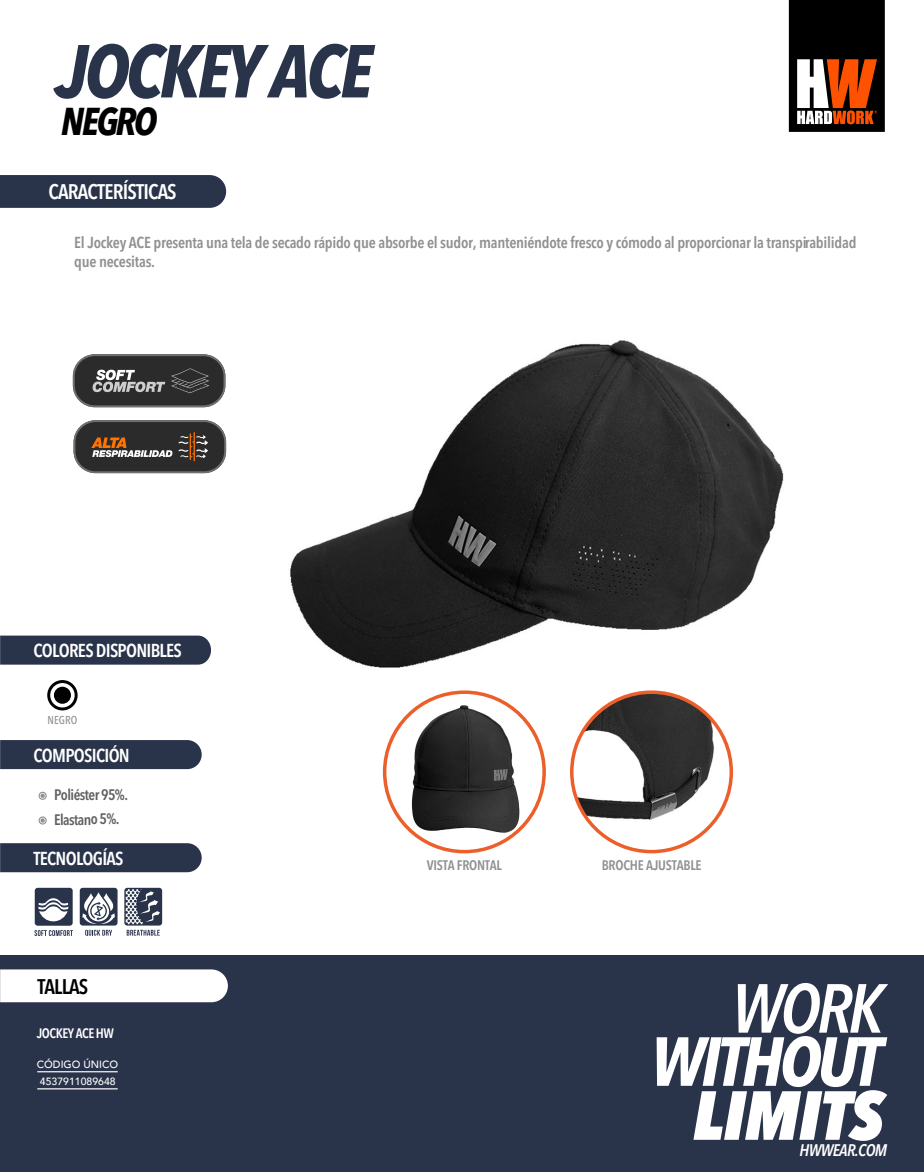
<style>
.page{position:relative;width:924px;height:1172px;background:#fff}
.page>*{position:absolute;margin:0;border:0;box-sizing:border-box;transform-origin:0 0}
.t1{font:italic 700 condensed 74.02px "Avenir Next LT Pro";letter-spacing:-.05em;color:#29334a}
.t2{font:italic 700 condensed 68.51px "Avenir Next LT Pro";letter-spacing:-.05em;color:#fff}
.t3{font:italic 800 condensed 68.51px "Avenir Next LT Pro";letter-spacing:-.01em;color:#fff}
.t4{font:italic 600 condensed 68.51px "Avenir Next LT Pro";color:#fff}
.t5{font:italic 700 condensed 38.41px "Avenir Next LT Pro";letter-spacing:-.06em;color:#000}
.t6{font:600 condensed 21px "Avenir Next LT Pro";letter-spacing:-.035em;color:#fff}
.t7{font:600 condensed 21px "Avenir Next LT Pro";letter-spacing:-.04em;color:#000}
.t8{font:600 condensed 18.55px "Avenir Next LT Pro";letter-spacing:-.04em;color:#fff}
.t9{font:italic 600 condensed 16.62px "Avenir Next LT Pro";letter-spacing:-.04em;color:#fff}
.t10{font:600 condensed 15.75px/18.9px "Avenir Next LT Pro";letter-spacing:-.015em;color:#8e9091}
.t11{font:600 condensed 15.05px/24.8px "Avenir Next LT Pro";letter-spacing:-.045em;color:#606060}
.t12{font:600 condensed 13.74px "Avenir Next LT Pro";letter-spacing:-.015em;color:#8e9091}
.t13{font:600 condensed 13.65px "Avenir Next LT Pro";letter-spacing:-.04em;color:#fff}
.t14{font:500 condensed 11.38px "Avenir Next LT Pro";letter-spacing:.005em;color:#8e9091}
.t15{font:500 10.5px/17.1px "Avenir";color:#fff}
</style>
<div class="page">
<div style="left:0;top:955px;width:923px;height:216px;background:#29334a"></div>
<img style="left:571px;top:692px;width:160px;height:159px;border-radius:80px">
<svg style="left:0;top:175px;width:226px;height:33px;background:#2d374d"></svg>
<svg style="left:788px;top:0;width:96px;height:132px;background:#533628"></svg>
<div style="left:0;top:635px;width:211px;height:29px;background:#29334a"></div>
<div style="left:0;top:740px;width:202px;height:29px;background:#29334a"></div>
<div style="left:0;top:843px;width:202px;height:29px;background:#29334a"></div>
<div style="left:0;top:969px;width:228px;height:33px;background:#fff"></div>
<hr style="left:37px;top:1071px;width:81px;height:1px;background:#fff">
<hr style="left:37px;top:1088px;width:81px;height:1px;background:#fff">
<svg style="left:47px;top:680px;width:31px;height:30px"></svg>
<div style="left:54px;top:686px;width:17px;height:17px;background:#000;border-radius:50%"></div>
<div style="left:39px;top:791px;width:8px;height:8px;border:1px solid #8e9091;border-radius:50%"></div>
<svg style="left:40px;top:793px;width:5px;height:5px"></svg>
<div style="left:39px;top:816px;width:8px;height:8px;border:1px solid #8e9091;border-radius:50%"></div>
<svg style="left:40px;top:818px;width:5px;height:4px"></svg>
<img style="left:290px;top:340px;width:494px;height:328px">
<div style="left:569px;top:690px;width:163px;height:163px;border:4px solid #ec5f2a;border-radius:50%"></div>
<img style="left:394px;top:691px;width:140px;height:163px">
<div style="left:383px;top:690px;width:162px;height:163px;border:4px solid #ec5f2a;border-radius:50%"></div>
<svg style="left:73px;top:354px;width:152px;height:53px;background:#4c4c4c"></svg>
<svg style="left:74px;top:420px;width:152px;height:53px;background:#4f4945"></svg>
<div style="left:80px;top:887px;width:37px;height:38px;background:#29334a;border-radius:3px"></div>
<svg style="left:82px;top:892px;width:36px;height:31px"></svg>
<svg style="left:85px;top:929px;width:27px;height:6px"></svg>
<div style="left:124px;top:887px;width:38px;height:38px;background:linear-gradient(to bottom,#29334a,#29334a);border-radius:3px"></div>
<svg style="left:126px;top:889px;width:34px;height:46px"></svg>
<svg style="left:34px;top:930px;width:39px;height:6px"></svg>
<div style="left:35px;top:887px;width:38px;height:38px;background:#29334a;border-radius:3px"></div>
<svg style="left:38px;top:898px;width:30px;height:23px"></svg>
<h1 class="t1" style="left:55px;top:26px;width:318px">JOCKEY ACE</h1>
<h3 class="t5" style="left:61px;top:97px;width:98px">NEGRO</h3>
<h3 class="t6" style="left:48px;top:179px;width:130px">CARACTERÍSTICAS</h3>
<p class="t10" style="left:74px;top:232px;width:783px">El Jockey ACE presenta una tela de secado rápido que absorbe el sudor, manteniéndote fresco y cómodo al proporcionar la transpirabilidad que necesitas.</p>
<p class="t8" style="left:33px;top:639px;width:150px">COLORES DISPONIBLES</p>
<p class="t14" style="left:47px;top:713px;width:31px">NEGRO</p>
<p class="t8" style="left:33px;top:743px;width:98px">COMPOSICIÓN</p>
<p class="t11" style="left:54px;top:782px;width:76px">Poliéster 95%.<br>Elastano 5%.</p>
<p class="t8" style="left:33px;top:846px;width:92px">TECNOLOGÍAS</p>
<h3 class="t7" style="left:37px;top:974px;width:53px">TALLAS</h3>
<p class="t13" style="left:37px;top:1024px;width:79px">JOCKEY ACE HW</p>
<p class="t15" style="left:37px;top:1054px;width:83px">CÓDIGO ÚNICO<br>4537911089648</p>
<p class="t12" style="left:426px;top:857px;width:77px">VISTA FRONTAL</p>
<p class="t12" style="left:601px;top:857px;width:101px">BROCHE AJUSTABLE</p>
<h2 class="t4" style="left:731px;top:967px;width:154px">WORK</h2>
<h2 class="t2" style="left:650px;top:1019px;width:233px">WITHOUT</h2>
<h2 class="t3" style="left:692px;top:1072px;width:192px">LIMITS</h2>
<p class="t9" style="left:799px;top:1139px;width:89px">HWWEAR.COM</p>
</div>
